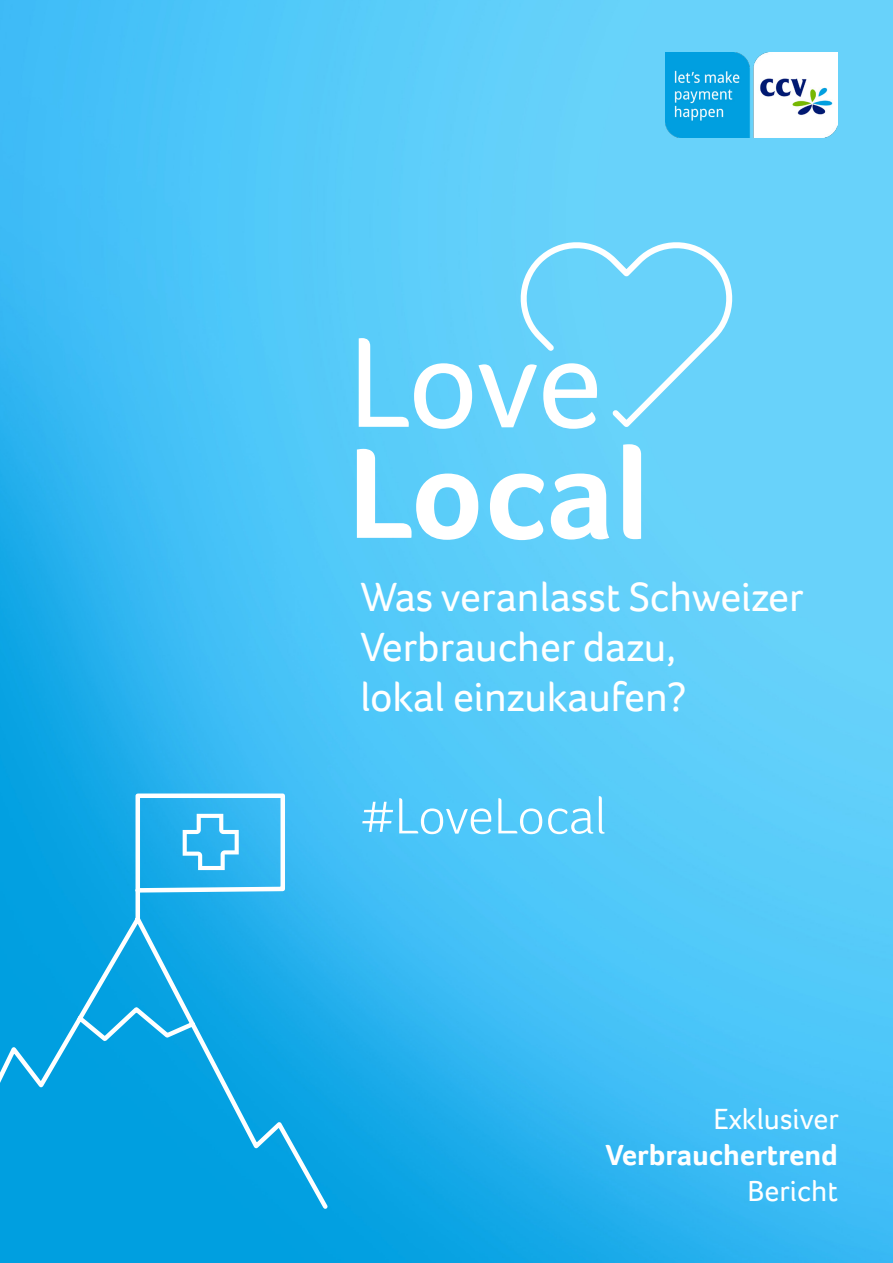
<style>
.page{position:relative;width:893px;height:1263px;background:#fff}
.page>*{position:absolute;margin:0;border:0;box-sizing:border-box;transform-origin:0 0}
.t1{font:700 132px "Foco";color:#fff}
.t2{font:132px "Foco";color:#fff}
.t3{font:300 52.5px "Foco";letter-spacing:-.01em;color:#fff}
.t4{font:42px/50.4px "Foco";color:#fff}
.t5{font:30px "Foco";color:#fff}
.t6{font:700 30px "Foco";color:#fff}
</style>
<div class="page">
<img style="left:0;top:0;width:892px;height:1263px">
<img style="left:666px;top:53px;width:172px;height:84px">
<svg style="left:510px;top:232px;width:233px;height:201px;background:#71d4fa"></svg>
<svg style="left:0;top:791px;width:331px;height:422px;background:#17a8e5"></svg>
<svg style="left:183px;top:814px;width:56px;height:56px"></svg>
<h1 class="t2" style="left:348px;top:295px;width:256px">Love</h1>
<h1 class="t1" style="left:348px;top:406px;width:303px">Local</h1>
<p class="t4" style="left:360px;top:571px;width:445px">Was veranlasst Schweizer<br>Verbraucher dazu,<br>lokal einzukaufen?</p>
<p class="t3" style="left:360px;top:781px;width:247px">#LoveLocal</p>
<p class="t5" style="left:714px;top:1098px;width:127px">Exklusiver</p>
<p class="t6" style="left:606px;top:1134px;width:234px">Verbrauchertrend</p>
<p class="t5" style="left:748px;top:1170px;width:92px">Bericht</p>
</div>
